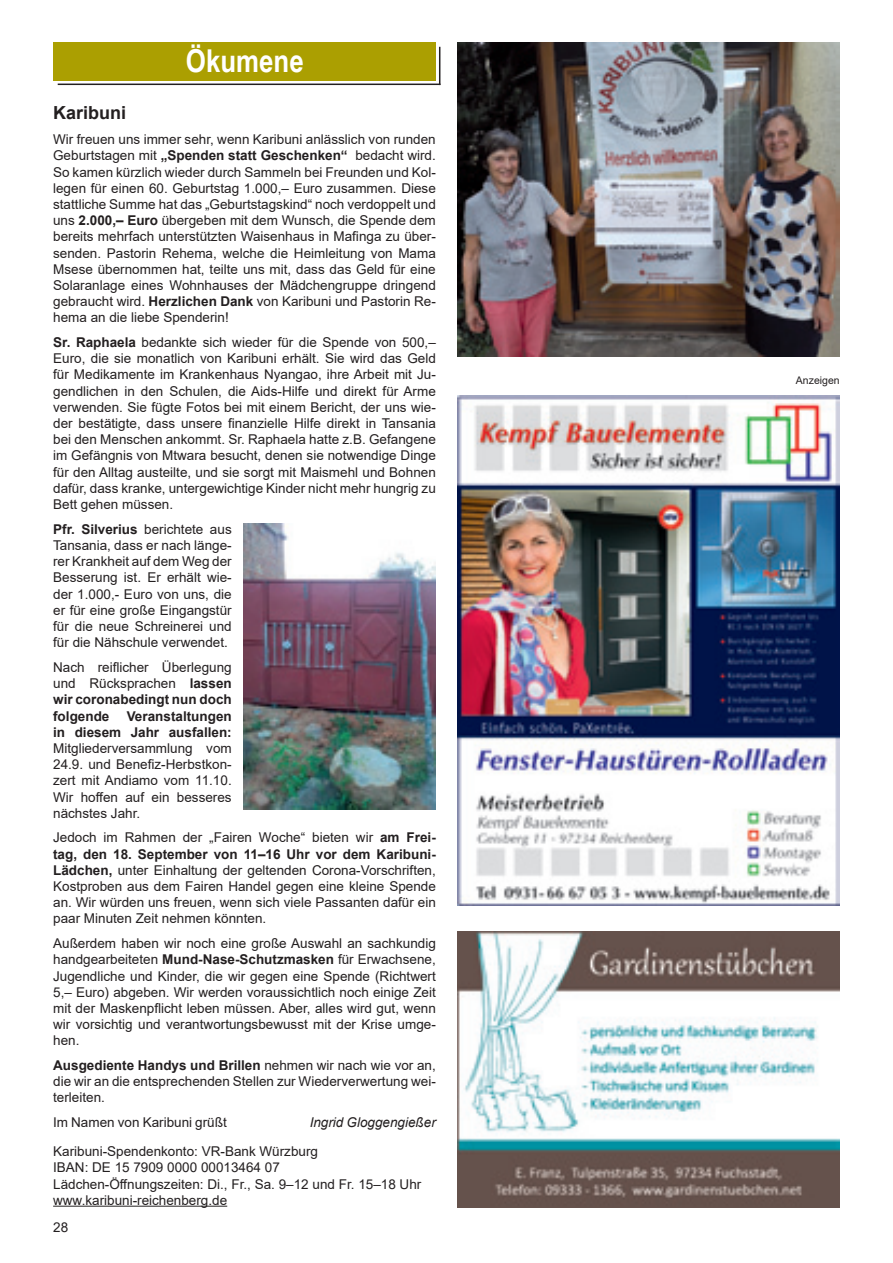
<style>
.page{position:relative;width:893px;height:1263px;background:#fff}
.page>*{position:absolute;margin:0;border:0;box-sizing:border-box;transform-origin:0 0}
.t1{font:700 31.5px "Arial Narrow";color:#fff}
.t2{font:700 18px "Arial";color:#231f20}
.t3{font:13.5px/16.2px "Arial";color:#231f20;text-align:justify}
.t4{font:700 13.5px/16.2px "Arial";color:#231f20;text-align:right}
.t5{font:italic 13.5px "Arial";color:#231f20}
.t6{font:10.5px "Arial";color:#231f20}
.s1{font-weight:700}
</style>
<div class="page">
<div style="left:54px;top:43px;width:382px;height:38px;background:#ab9f01"></div>
<hr style="left:58px;top:84px;width:382px;height:1px;background:#231f20">
<hr style="left:439px;top:47px;width:1px;height:38px;background:#231f20">
<hr style="left:53px;top:1206px;width:174px;height:1px;background:#231f20">
<img style="left:457px;top:43px;width:383px;height:313px">
<img style="left:243px;top:524px;width:193px;height:285px">
<img style="left:457px;top:395px;width:383px;height:511px">
<img style="left:457px;top:931px;width:383px;height:277px">
<h1 class="t1" style="left:186px;top:37px;width:119px">Ökumene</h1>
<h2 class="t2" style="left:53px;top:100px;width:75px">Karibuni</h2>
<p class="t3" style="left:53px;top:131px;width:384px">Wir freuen uns immer sehr, wenn Karibuni anlässlich von runden Geburtstagen mit <span class="s1">„Spenden statt Geschenken“</span> bedacht wird.<br>So kamen kürzlich wieder durch Sammeln bei Freunden und Kol&shy;legen für einen 60. Geburtstag 1.000,– Euro zusammen. Diese stattliche Summe hat das „Geburtstagskind“ noch verdoppelt und uns <span class="s1">2.000,– Euro</span> übergeben mit dem Wunsch, die Spende dem bereits mehrfach unterstützten Waisenhaus in Mafinga zu über&shy;senden. Pastorin Rehema, welche die Heimleitung von Mama Msese übernommen hat, teilte uns mit, dass das Geld für eine Solaranlage eines Wohnhauses der Mädchengruppe dringend gebraucht wird. <span class="s1">Herzlichen Dank</span> von Karibuni und Pastorin Re&shy;hema an die liebe Spenderin!</p>
<p class="t3" style="left:53px;top:334px;width:384px"><span class="s1">Sr. Raphaela</span> bedankte sich wieder für die Spende von 500,– Euro, die sie monatlich von Karibuni erhält. Sie wird das Geld für Medikamente im Krankenhaus Nyangao, ihre Arbeit mit Ju&shy;gendlichen in den Schulen, die Aids-Hilfe und direkt für Arme verwenden. Sie fügte Fotos bei mit einem Bericht, der uns wie&shy;der bestätigte, dass unsere finanzielle Hilfe direkt in Tansania bei den Menschen ankommt. Sr. Raphaela hatte z.B. Gefangene im Gefängnis von Mtwara besucht, denen sie notwendige Dinge für den Alltag austeilte, und sie sorgt mit Maismehl und Bohnen dafür, dass kranke, untergewichtige Kinder nicht mehr hungrig zu Bett gehen müssen.</p>
<p class="t3" style="left:53px;top:521px;width:180px"><span class="s1">Pfr. Silverius</span> berichtete aus Tansania, dass er nach länge&shy;rer Krankheit auf dem Weg der Besserung ist. Er erhält wie&shy;der 1.000,- Euro von uns, die er für eine große Eingangstür für die neue Schreinerei und für die Nähschule verwendet.</p>
<p class="t3" style="left:53px;top:659px;width:180px">Nach reiflicher Überlegung und Rücksprachen <span class="s1">lassen wir coronabedingt nun doch folgende</span></p>
<p class="t4" style="left:53px;top:708px;width:180px">Veranstaltungen<br>in diesem Jahr ausfallen:</p>
<p class="t3" style="left:53px;top:740px;width:180px">Mitgliederversammlung vom 24.9. und Benefiz-Herbstkon&shy;zert mit Andiamo vom 11.10.<br>Wir hoffen auf ein besseres nächstes Jahr.</p>
<p class="t3" style="left:53px;top:829px;width:384px">Jedoch im Rahmen der „Fairen Woche“ bieten wir <span class="s1">am Frei&shy;tag, den 18. September von 11–16 Uhr vor dem Karibuni-Lädchen,</span> unter Einhaltung der geltenden Corona-Vorschriften, Kostproben aus dem Fairen Handel gegen eine kleine Spende an. Wir würden uns freuen, wenn sich viele Passanten dafür ein paar Minuten Zeit nehmen könnten.</p>
<p class="t3" style="left:53px;top:935px;width:384px">Außerdem haben wir noch eine große Auswahl an sachkundig handgearbeiteten <span class="s1">Mund-Nase-Schutzmasken</span> für Erwachsene, Jugendliche und Kinder, die wir gegen eine Spende (Richtwert 5,– Euro) abgeben. Wir werden voraussichtlich noch einige Zeit mit der Maskenpflicht leben müssen. Aber, alles wird gut, wenn wir vorsichtig und verantwortungsbewusst mit der Krise umge&shy;hen.</p>
<p class="t3" style="left:53px;top:1057px;width:384px"><span class="s1">Ausgediente Handys und Brillen</span> nehmen wir nach wie vor an, die wir an die entsprechenden Stellen zur Wiederverwertung wei&shy;terleiten.</p>
<p class="t3" style="left:53px;top:1114px;width:175px">Im Namen von Karibuni grüßt</p>
<p class="t5" style="left:310px;top:1114px;width:128px">Ingrid Gloggengießer</p>
<p class="t3" style="left:53px;top:1143px;width:370px;text-align:left">Karibuni-Spendenkonto: VR-Bank Würzburg<br>IBAN: DE 15 7909 0000 00013464 07<br>Lädchen-Öffnungszeiten: Di., Fr., Sa. 9–12 und Fr. 15–18 Uhr www.karibuni-reichenberg.de</p>
<p class="t3" style="left:53px;top:1219px;width:17px">28</p>
<p class="t6" style="left:796px;top:373px;width:45px">Anzeigen</p>
</div>
